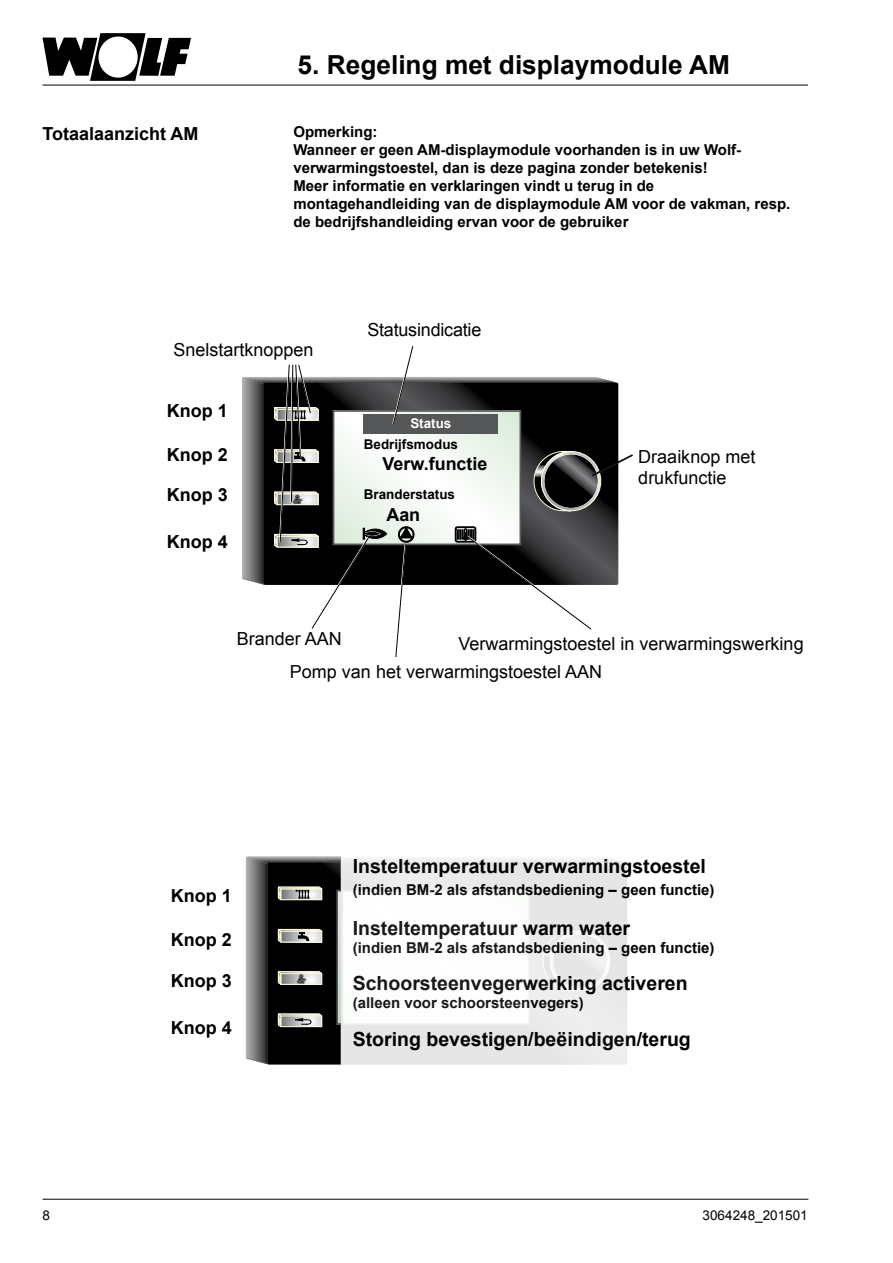
<style>
.page{position:relative;width:893px;height:1263px;background:#fff}
.page>*{position:absolute;margin:0;border:0;box-sizing:border-box;transform-origin:0 0}
.t1{font:700 26.25px "Arial";color:#000}
.t2{font:700 19.5px "Arial";color:#000}
.t3{font:18px/21.6px "Arial";color:#000}
.t4{font:700 18px "Arial";color:#000}
.t5{font:700 15px/18px "Arial";color:#000}
.t6{font:700 13.5px "Arial";color:#000}
.t7{font:13.5px "Arial";color:#000}
.t8{font:700 13.5px "Arial";color:#fff}
</style>
<div class="page">
<hr style="left:43px;top:85px;width:765px;height:1px;background:#000">
<hr style="left:43px;top:1199px;width:765px;height:1px;background:#000">
<svg style="left:43px;top:33px;width:148px;height:48px"></svg>
<svg style="left:242px;top:346px;width:391px;height:311px"></svg>
<svg style="left:246px;top:856px;width:380px;height:208px;background:#a7a7a7"></svg>
<div style="left:554px;top:935px;width:52px;height:52px;background:#e6e6e6;border-radius:26px"></div>
<div style="left:342px;top:891px;width:187px;height:133px;background:#fdfefd"></div>
<p class="t4" style="left:43px;top:121px;width:158px">Totaalaanzicht AM</p>
<h1 class="t1" style="left:298px;top:48px;width:434px">5. Regeling met displaymodule AM</h1>
<p class="t5" style="left:293px;top:124px;width:499px">Opmerking:<br>Wanneer er geen AM-displaymodule voorhanden is in uw Wolf&shy;verwarmingstoestel, dan is deze pagina zonder betekenis!<br>Meer informatie en verklaringen vindt u terug in de montagehandleiding van de displaymodule AM voor de vakman, resp. de bedrijfshandleiding ervan voor de gebruiker</p>
<p class="t3" style="left:367px;top:319px;width:116px">Statusindicatie</p>
<p class="t3" style="left:173px;top:339px;width:142px">Snelstartknoppen</p>
<p class="t4" style="left:167px;top:399px;width:63px">Knop 1</p>
<p class="t4" style="left:167px;top:443px;width:63px">Knop 2</p>
<p class="t4" style="left:167px;top:483px;width:63px">Knop 3</p>
<p class="t4" style="left:167px;top:530px;width:63px">Knop 4</p>
<p class="t8" style="left:410px;top:414px;width:43px">Status</p>
<p class="t6" style="left:364px;top:435px;width:96px">Bedrijfsmodus</p>
<p class="t4" style="left:383px;top:452px;width:106px">Verw.functie</p>
<p class="t6" style="left:364px;top:486px;width:93px">Branderstatus</p>
<p class="t4" style="left:386px;top:503px;width:35px">Aan</p>
<p class="t3" style="left:638px;top:446px;width:119px">Draaiknop met drukfunctie</p>
<p class="t3" style="left:290px;top:622px;width:314px;line-height:33.8px;text-indent:-53px">Brander AAN<br>Pomp van het verwarmingstoestel AAN</p>
<p class="t3" style="left:459px;top:633px;width:347px">Verwarmingstoestel in verwarmingswerking</p>
<p class="t4" style="left:171px;top:884px;width:63px">Knop 1</p>
<p class="t4" style="left:171px;top:928px;width:63px">Knop 2</p>
<p class="t4" style="left:171px;top:968px;width:63px">Knop 3</p>
<p class="t4" style="left:171px;top:1015px;width:63px">Knop 4</p>
<h2 class="t2" style="left:353px;top:853px;width:355px">Insteltemperatuur verwarmingstoestel</h2>
<p class="t5" style="left:353px;top:881px;width:363px">(indien BM-2 als afstandsbediening – geen functie)</p>
<h2 class="t2" style="left:353px;top:915px;width:279px">Insteltemperatuur warm water</h2>
<p class="t5" style="left:353px;top:939px;width:363px">(indien BM-2 als afstandsbediening – geen functie)</p>
<h2 class="t2" style="left:353px;top:970px;width:336px">Schoorsteenvegerwerking activeren</h2>
<p class="t5" style="left:353px;top:994px;width:232px">(alleen voor schoorsteenvegers)</p>
<h2 class="t2" style="left:353px;top:1027px;width:340px">Storing bevestigen/beëindigen/terug</h2>
<p class="t7" style="left:43px;top:1206px;width:9px">8</p>
<p class="t7" style="left:703px;top:1206px;width:107px">3064248_201501</p>
</div>
